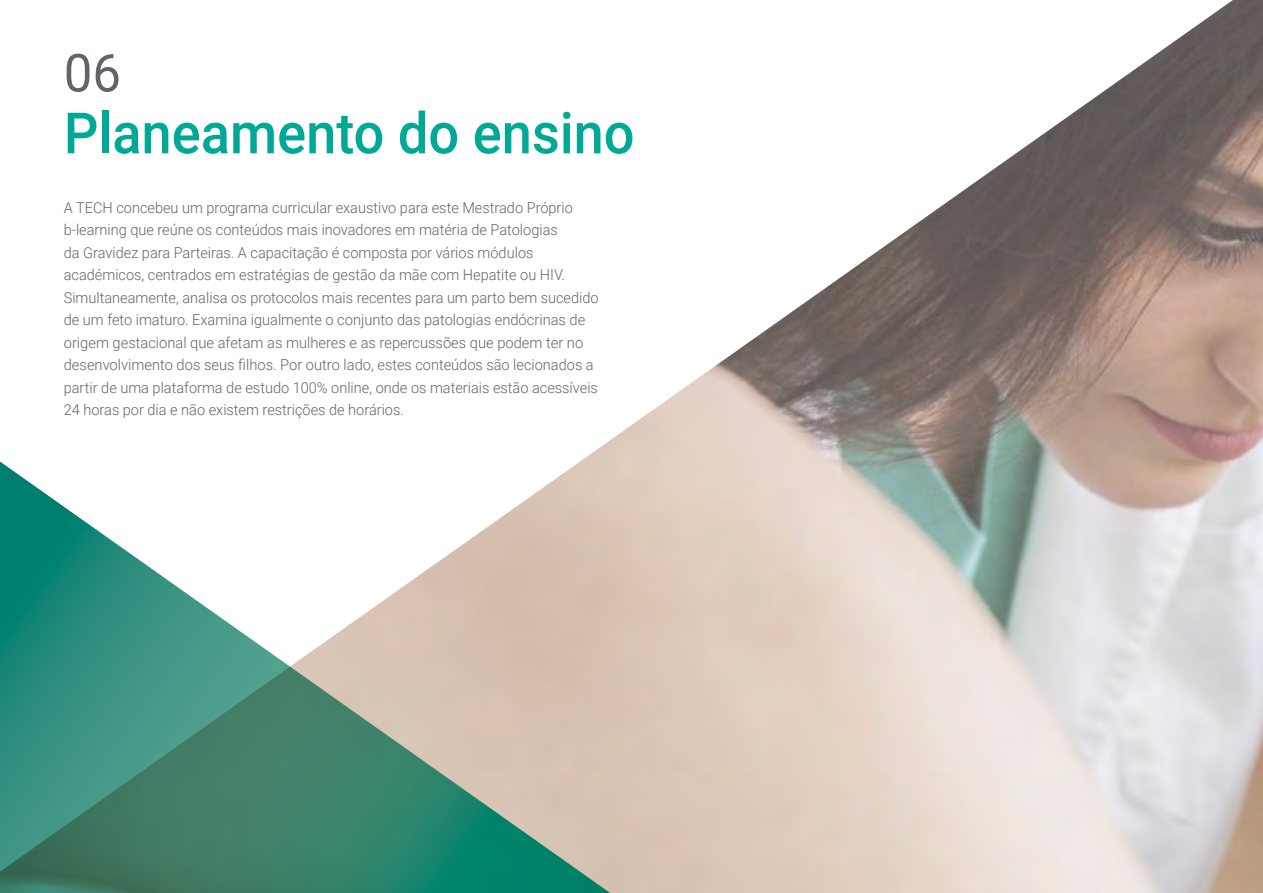
<style>
.page{position:relative;width:1263px;height:893px;background:#fff}
.page>*{position:absolute;margin:0;border:0;box-sizing:border-box;transform-origin:0 0}
.t1{font:500 57px "Roboto";color:#00a996;scale:.95 1}
.t2{font:52.5px "Roboto";color:#61646a}
.t3{font:300 15px/22.5px "Roboto";color:#61646a}
</style>
<div class="page">
<img style="left:602px;top:0;width:661px;height:893px">
<svg style="left:0;top:446px;width:640px;height:447px"></svg>
<h2 class="t2" style="left:64px;top:36px;width:59px">06</h2>
<h1 class="t1" style="left:64px;top:93px;width:602px">Planeamento do ensino</h1>
<p class="t3" style="left:64px;top:196px;width:536px">A TECH concebeu um programa curricular exaustivo para este Mestrado Próprio b-learning que reúne os conteúdos mais inovadores em matéria de Patologias<br>da Gravidez para Parteiras. A capacitação é composta por vários módulos académicos, centrados em estratégias de gestão da mãe com Hepatite ou HIV.<br>Simultaneamente, analisa os protocolos mais recentes para um parto bem sucedido de um feto imaturo. Examina igualmente o conjunto das patologias endócrinas de origem gestacional que afetam as mulheres e as repercussões que podem ter no desenvolvimento dos seus filhos. Por outro lado, estes conteúdos são lecionados a partir de uma plataforma de estudo 100% online, onde os materiais estão acessíveis 24 horas por dia e não existem restrições de horários.</p>
</div>
